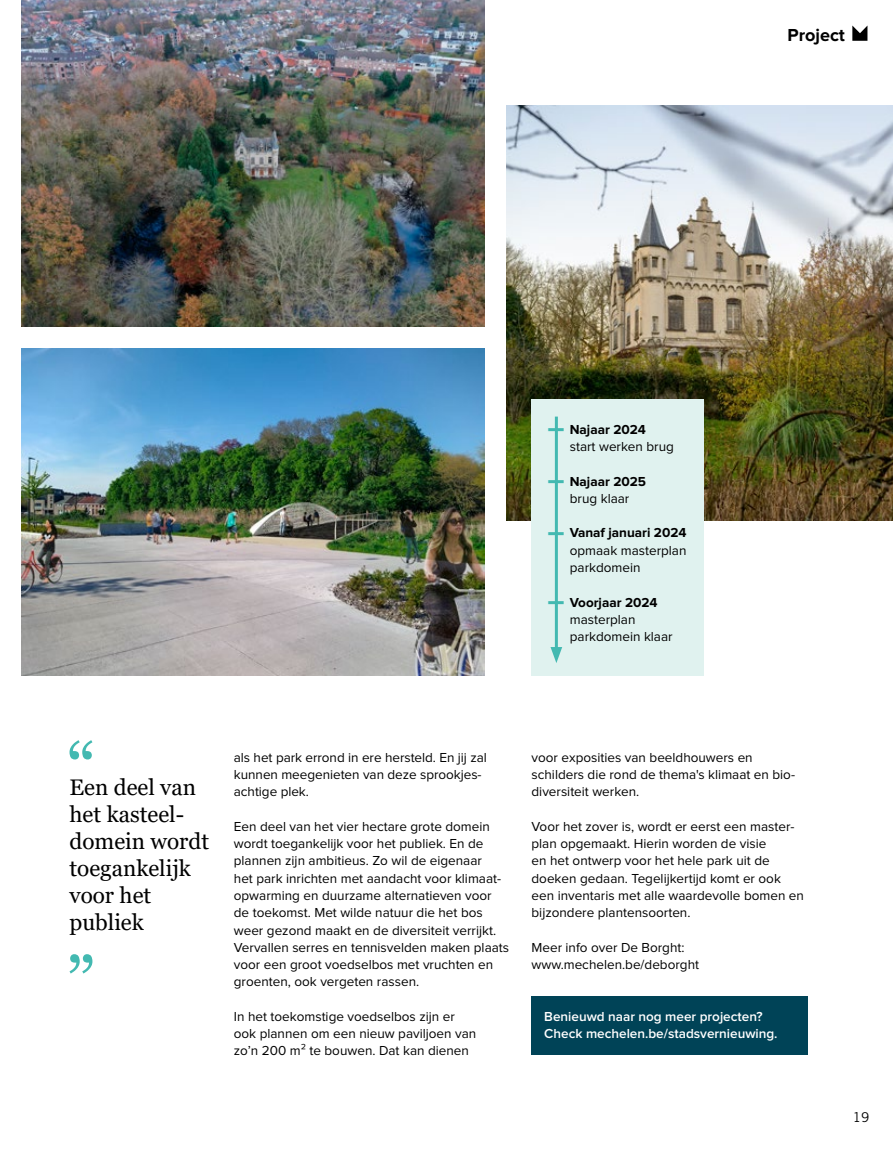
<style>
.page{position:relative;width:893px;height:1149px;background:#fff}
.page>*{position:absolute;margin:0;border:0;box-sizing:border-box;transform-origin:0 0}
.t1{font:54px "Proxima Nova";color:#43b9b1;scale:.5 1}
.t2{font:22.5px/27px "Georgia";color:#000}
.t3{font:700 18px "Proxima Nova";color:#000}
.t4{font:13.5px/17.2px "Proxima Nova";color:#000}
.t5{font:600 13.5px/17.2px "Proxima Nova";color:#fff}
.t6{font:700 13.5px "Proxima Nova";color:#000}
.t7{font:13.5px "Trade Gothic LT Std";color:#000}
</style>
<div class="page">
<svg style="left:70px;top:954px;width:22px;height:19px"></svg>
<svg style="left:70px;top:740px;width:22px;height:19px"></svg>
<img style="left:21px;top:0;width:464px;height:326px">
<img style="left:21px;top:348px;width:464px;height:327px">
<img style="left:506px;top:106px;width:387px;height:414px">
<div style="left:531px;top:399px;width:172px;height:276px;background:#e0f2ef"></div>
<hr style="left:555px;top:416px;width:3px;height:236px;background:#43b9b1">
<svg style="left:550px;top:646px;width:12px;height:17px"></svg>
<div style="left:531px;top:996px;width:277px;height:59px;background:#004357"></div>
<svg style="left:852px;top:26px;width:15px;height:15px"></svg>
<h3 class="t3" style="left:787px;top:24px;width:59px">Project</h3>
<h1 class="t1" style="left:549px;top:378px;width:32px">_</h1>
<p class="t6" style="left:570px;top:421px;width:78px">Najaar 2024</p>
<p class="t4" style="left:570px;top:438px;width:106px">start werken brug</p>
<h1 class="t1" style="left:549px;top:430px;width:32px">_</h1>
<p class="t6" style="left:570px;top:473px;width:78px">Najaar 2025</p>
<p class="t4" style="left:570px;top:490px;width:61px">brug klaar</p>
<h1 class="t1" style="left:549px;top:481px;width:32px">_</h1>
<p class="t6" style="left:570px;top:525px;width:118px">Vanaf januari 2024</p>
<p class="t4" style="left:570px;top:541px;width:118px">opmaak masterplan parkdomein</p>
<h1 class="t1" style="left:549px;top:550px;width:32px">_</h1>
<p class="t6" style="left:570px;top:594px;width:89px">Voorjaar 2024</p>
<p class="t4" style="left:570px;top:610px;width:104px">masterplan parkdomein klaar</p>
<h2 class="t2" style="left:70px;top:774px;width:141px">Een deel van het kasteel&shy;domein wordt toegankelijk voor het publiek</h2>
<p class="t4" style="left:234px;top:748px;width:254px">als het park errond in ere hersteld. En jij zal kunnen meegenieten van deze sprookjes&shy;achtige plek.</p>
<p class="t4" style="left:234px;top:817px;width:277px">Een deel van het vier hectare grote domein wordt toegankelijk voor het publiek. En de plannen zijn ambitieus. Zo wil de eigenaar<br>het park inrichten met aandacht voor klimaat&shy;opwarming en duurzame alternatieven voor de toekomst. Met wilde natuur die het bos weer gezond maakt en de diversiteit verrijkt.<br>Vervallen serres en tennisvelden maken plaats voor een groot voedselbos met vruchten en groenten, ook vergeten rassen.</p>
<p class="t4" style="left:234px;top:1007px;width:244px">In het toekomstige voedselbos zijn er ook plannen om een nieuw paviljoen van zo’n 200 m² te bouwen. Dat kan dienen</p>
<p class="t4" style="left:531px;top:748px;width:264px">voor exposities van beeldhouwers en schilders die rond de thema's klimaat en bio&shy;diversiteit werken.</p>
<p class="t4" style="left:531px;top:817px;width:274px">Voor het zover is, wordt er eerst een master&shy;plan opgemaakt. Hierin worden de visie<br>en het ontwerp voor het hele park uit de doeken gedaan. Tegelijkertijd komt er ook een inventaris met alle waardevolle bomen en bijzondere plantensoorten.</p>
<p class="t4" style="left:531px;top:938px;width:169px">Meer info over De Borght: www.mechelen.be/deborght</p>
<p class="t5" style="left:544px;top:1007px;width:235px">Benieuwd naar nog meer projecten?<br>Check mechelen.be/stadsvernieuwing.</p>
<p class="t7" style="left:853px;top:1108px;width:18px">19</p>
</div>
